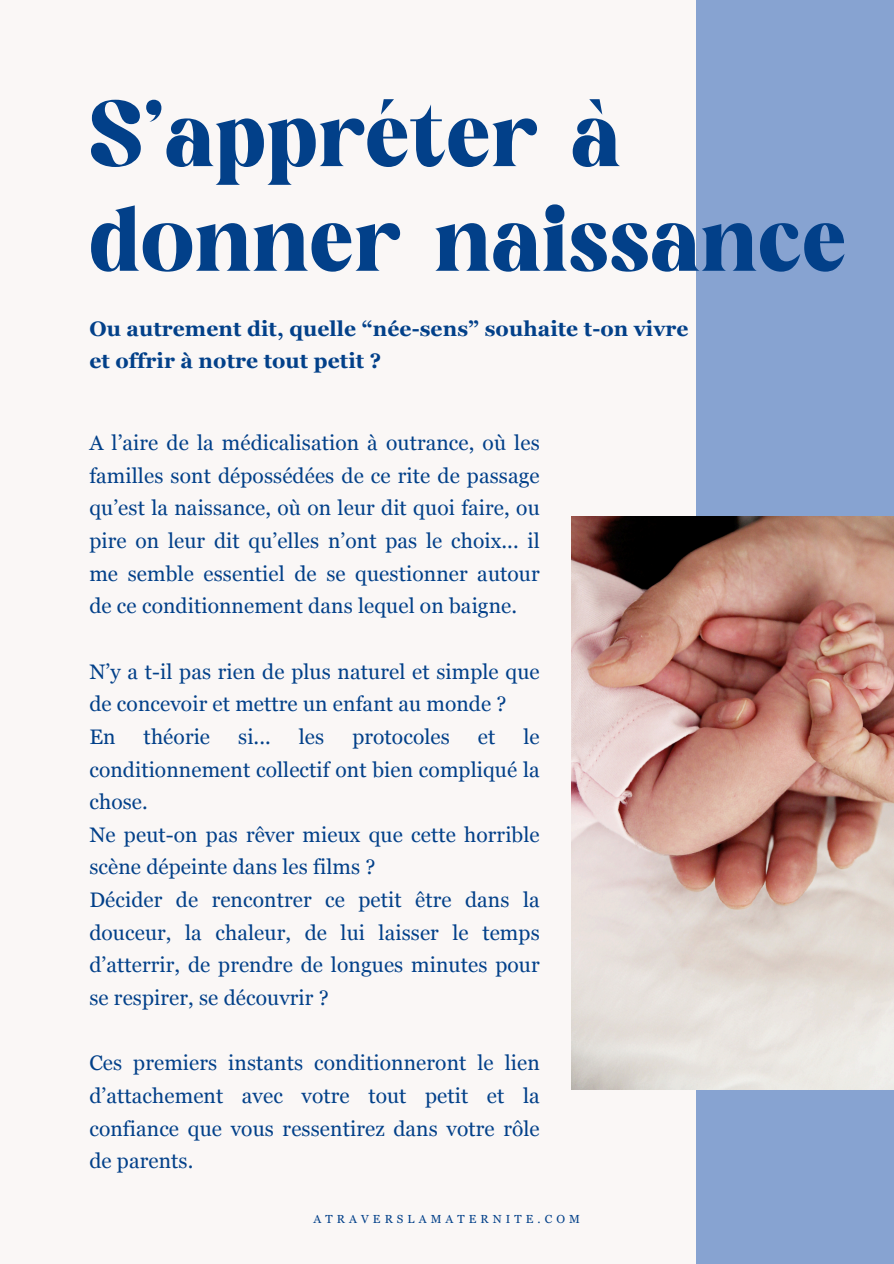
<style>
.page{position:relative;width:894px;height:1264px;background:#fff}
.page>*{position:absolute;margin:0;border:0;box-sizing:border-box;transform-origin:0 0}
.t1{font:90px/104.7px "Minal";letter-spacing:.015em;color:#024089}
.t2{font:21px/32.7px "Georgia";letter-spacing:.005em;color:#024089;text-align:justify}
.t3{font:700 21px/32.7px "Georgia";letter-spacing:.005em;color:#024089}
.t4{font:11.7px "Georgia";letter-spacing:.35em;color:#024089}
</style>
<div class="page">
<div style="left:0;top:0;width:893px;height:1263px;background:#faf7f6"></div>
<div style="left:695px;top:0;width:198px;height:1263px;background:#87a3d1"></div>
<img style="left:571px;top:516px;width:322px;height:573px">
<h1 class="t1" style="left:89px;top:90px;width:757px">S’appréter à donner naissance</h1>
<h2 class="t3" style="left:89px;top:312px;width:600px">Ou autrement dit, quelle “née-sens” souhaite t-on vivre et offrir à notre tout petit ?</h2>
<h3 class="t2" style="left:89px;top:426px;width:452px">A l’aire de la médicalisation à outrance, où les familles sont dépossédées de ce rite de passage qu’est la naissance, où on leur dit quoi faire, ou pire on leur dit qu’elles n’ont pas le choix... il me semble essentiel de se questionner autour de ce conditionnement dans lequel on baigne.</h3>
<h3 class="t2" style="left:89px;top:655px;width:452px;text-align:left">N’y a t-il pas rien de plus naturel et simple que de concevoir et mettre un enfant au monde ?<br>En</h3>
<h3 class="t2" style="left:89px;top:720px;width:452px;text-align:left;text-indent:434px">le conditionnement collectif ont bien compliqué la chose.<br>Ne peut-on pas rêver mieux que cette horrible scène dépeinte dans les films ?<br>Décider de rencontrer ce petit être dans la douceur, la chaleur, de lui laisser le temps d’atterrir, de prendre de longues minutes pour se respirer, se découvrir ?</h3>
<h3 class="t2" style="left:144px;top:720px;width:68px">théorie</h3>
<h3 class="t2" style="left:238px;top:720px;width:34px">si...</h3>
<h3 class="t2" style="left:299px;top:720px;width:27px">les</h3>
<h3 class="t2" style="left:352px;top:720px;width:99px">protocoles</h3>
<h3 class="t2" style="left:478px;top:720px;width:19px">et</h3>
<h3 class="t2" style="left:89px;top:1046px;width:452px">Ces premiers instants conditionneront le lien d’attachement avec votre tout petit et la confiance que vous ressentirez dans votre rôle de parents.</h3>
<p class="t4" style="left:313px;top:1211px;width:268px">ATRAVERSLAMATERNITE.COM</p>
</div>
